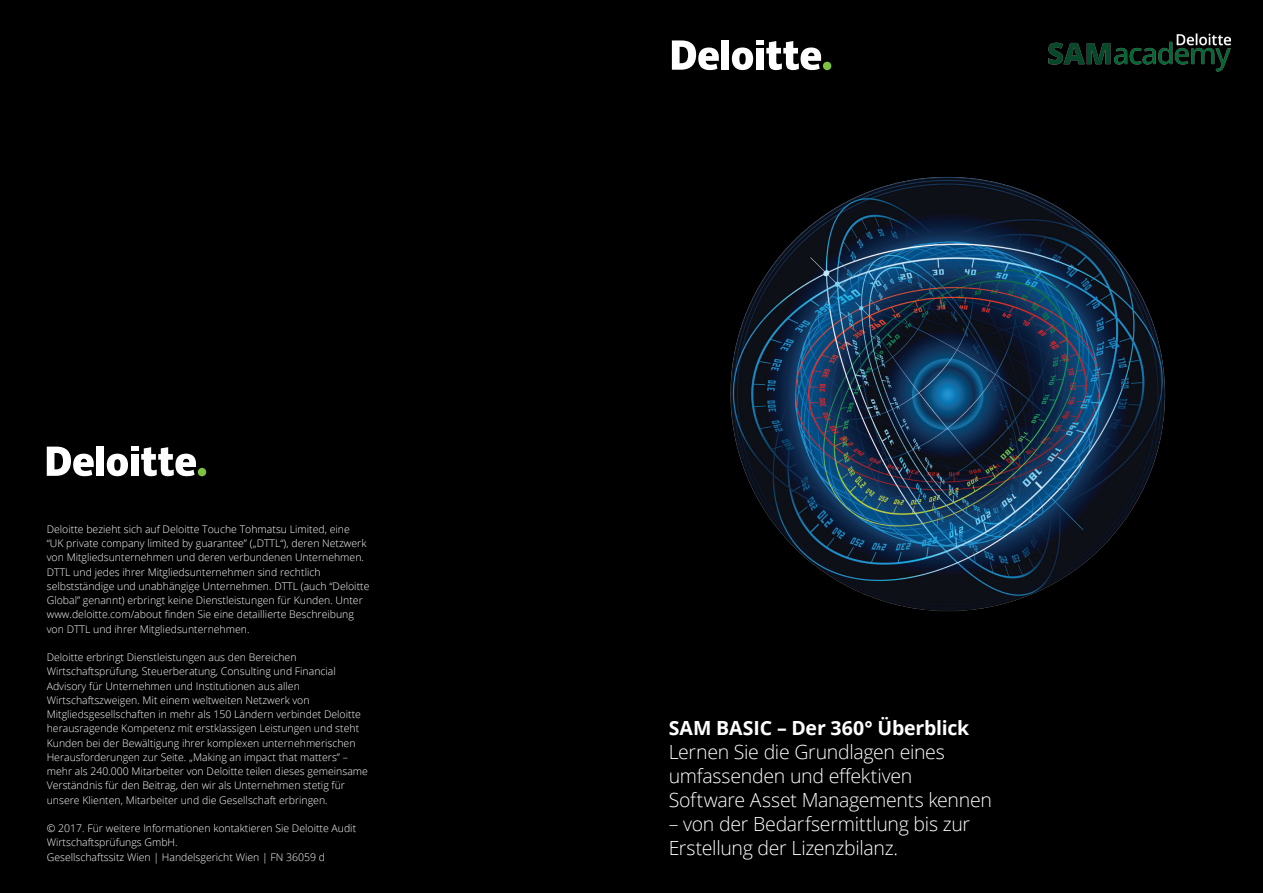
<style>
.page{position:relative;width:1263px;height:893px;background:#000}
.page>*{position:absolute;margin:0;border:0;box-sizing:border-box;transform-origin:0 0}
.Cover_subheading_lig{font:300 19.5px/24px "Open Sans";letter-spacing:-.015em;color:#fff}
.Cover_headline_bold{font:700 19.5px "Open Sans";letter-spacing:-.01em;color:#fff}
.Footer_copy{font:300 10.5px/14.2px "Open Sans";color:#fff}
</style>
<div class="page">
<img style="left:1048px;top:33px;width:182px;height:39px">
<div style="left:823px;top:62px;width:8px;height:8px;background:#7fc241;border-radius:50%"></div>
<div style="left:722px;top:40px;width:7px;height:30px;background:#fff"></div>
<svg style="left:732px;top:40px;width:89px;height:30px"></svg>
<svg style="left:672px;top:40px;width:47px;height:30px"></svg>
<div style="left:198px;top:468px;width:8px;height:8px;background:#7fc241;border-radius:50%"></div>
<div style="left:97px;top:446px;width:7px;height:30px;background:#fff"></div>
<svg style="left:107px;top:446px;width:89px;height:30px"></svg>
<svg style="left:47px;top:447px;width:47px;height:29px"></svg>
<img style="left:730px;top:177px;width:436px;height:435px">
<p class="Footer_copy" style="left:47px;top:522px;width:324px">Deloitte bezieht sich auf Deloitte Touche Tohmatsu Limited, eine<br>“UK private company limited by guarantee” („DTTL“), deren Netzwerk von Mitgliedsunternehmen und deren verbundenen Unternehmen.<br>DTTL und jedes ihrer Mitgliedsunternehmen sind rechtlich selbstständige und unabhängige Unternehmen. DTTL (auch “Deloitte Global” genannt) erbringt keine Dienstleistungen für Kunden. Unter www.deloitte.com/about finden Sie eine detaillierte Beschreibung von DTTL und ihrer Mitgliedsunternehmen.</p>
<p class="Footer_copy" style="left:47px;top:650px;width:323px">Deloitte erbringt Dienstleistungen aus den Bereichen Wirtschaftsprüfung, Steuerberatung, Consulting und Financial Advisory für Unternehmen und Institutionen aus allen Wirtschaftszweigen. Mit einem weltweiten Netzwerk von Mitgliedsgesellschaften in mehr als 150 Ländern verbindet Deloitte herausragende Kompetenz mit erstklassigen Leistungen und steht Kunden bei der Bewältigung ihrer komplexen unternehmerischen Herausforderungen zur Seite. „Making an impact that matters” – mehr als 240.000 Mitarbeiter von Deloitte teilen dieses gemeinsame Verständnis für den Beitrag, den wir als Unternehmen stetig für unsere Klienten, Mitarbeiter und die Gesellschaft erbringen.</p>
<p class="Footer_copy" style="left:47px;top:821px;width:311px">© 2017. Für weitere Informationen kontaktieren Sie Deloitte Audit<br>Wirtschaftsprüfungs GmbH.</p>
<p class="Footer_copy" style="left:47px;top:849px;width:280px">Gesellschaftssitz Wien | Handelsgericht Wien | FN 36059 d</p>
<p class="Cover_headline_bold" style="left:669px;top:714px;width:302px">SAM BASIC – Der 360° Überblick</p>
<p class="Cover_subheading_lig" style="left:669px;top:739px;width:325px">Lernen Sie die Grundlagen eines umfassenden und effektiven<br>Software Asset Managements kennen</p>
<p class="Cover_subheading_lig" style="left:669px;top:811px;width:303px">– von der Bedarfsermittlung bis zur<br>Erstellung der Lizenzbilanz.</p>
</div>
